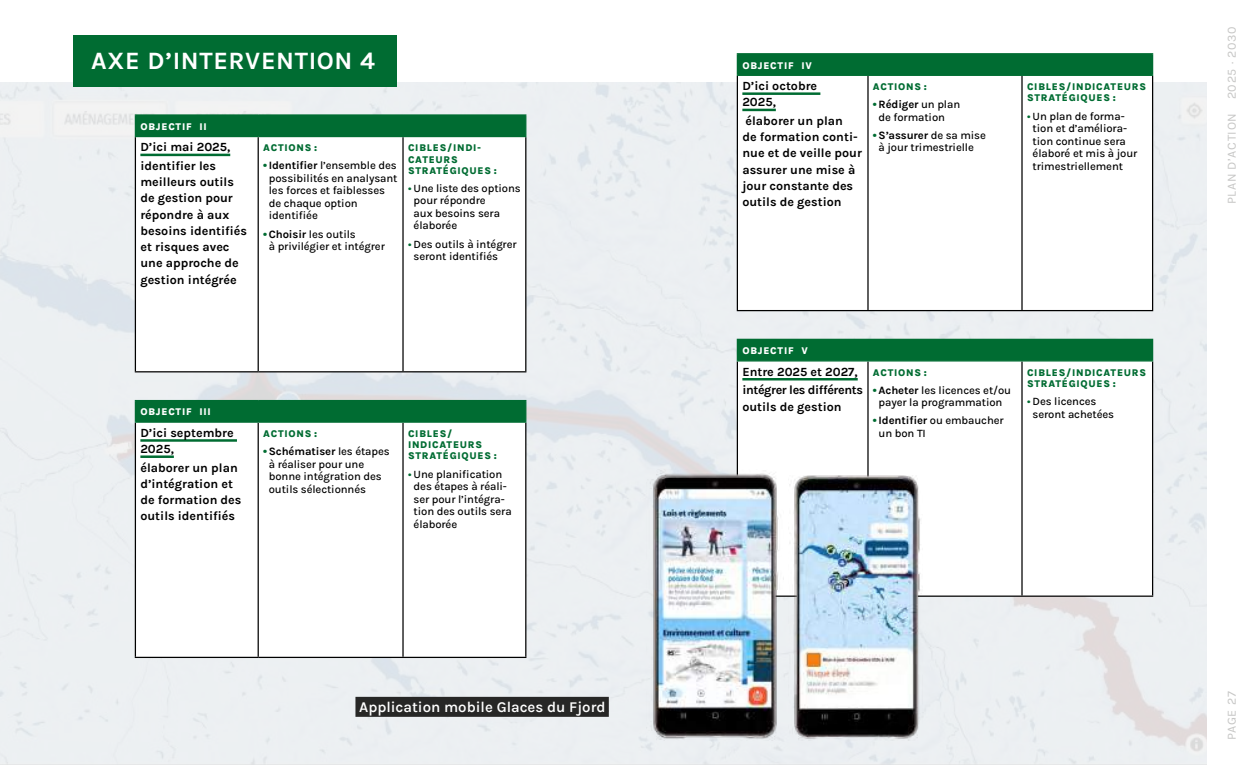
<style>
.page{position:relative;width:1260px;height:765px;background:#fff}
.page>*{position:absolute;margin:0;border:0;box-sizing:border-box;transform-origin:0 0}
.t1{font:700 25px "Karla";letter-spacing:.025em;color:#fff}
.t2{font:600 15px "Karla";color:#fff}
.t3{font:700 12.5px/16.2px "Karla";color:#000}
.t4{font:700 12.5px/18.8px "Karla";letter-spacing:-.03em;color:#000}
.t5{font:12.5px "Karla";letter-spacing:.05em;color:#c6c6c5}
.t6{font:500 11.25px/12.5px "Karla";letter-spacing:-.01em;color:#000}
.t7{font:800 10px/11.2px "Karla";letter-spacing:.075em;color:#006c32}
.t8{font:800 10px "Karla";letter-spacing:.075em;color:#fff}
.s1{font-weight:700;color:#006c32}
.s2{font-weight:700}
.s3{color:#006c32}
.s4{color:#272726}
</style>
<div class="page">
<img style="left:0;top:83px;width:1207px;height:682px">
<svg style="left:738px;top:83px;width:414px;height:227px"></svg>
<hr style="left:737px;top:76px;width:1px;height:234px;background:#000">
<hr style="left:867px;top:76px;width:2px;height:234px;background:#000">
<hr style="left:1021px;top:76px;width:2px;height:234px;background:#000">
<hr style="left:1152px;top:76px;width:1px;height:234px;background:#000">
<hr style="left:737px;top:310px;width:131px;height:1px;background:#000">
<hr style="left:868px;top:310px;width:154px;height:1px;background:#000">
<hr style="left:1022px;top:310px;width:131px;height:1px;background:#000">
<hr style="left:737px;top:53px;width:131px;height:1px;background:#006c32">
<hr style="left:868px;top:53px;width:154px;height:1px;background:#006c32">
<hr style="left:1022px;top:53px;width:131px;height:1px;background:#006c32">
<div style="left:737px;top:54px;width:416px;height:21px;background:#006c32"></div>
<hr style="left:737px;top:75px;width:131px;height:1px;background:#006c32">
<hr style="left:868px;top:75px;width:154px;height:1px;background:#006c32">
<hr style="left:1022px;top:75px;width:131px;height:1px;background:#006c32">
<hr style="left:742px;top:92px;width:78px;height:3px;background:#006c32">
<hr style="left:742px;top:109px;width:34px;height:2px;background:#006c32">
<svg style="left:738px;top:362px;width:414px;height:234px"></svg>
<hr style="left:737px;top:362px;width:1px;height:234px;background:#000">
<hr style="left:867px;top:362px;width:2px;height:234px;background:#000">
<hr style="left:1021px;top:362px;width:2px;height:234px;background:#000">
<hr style="left:1152px;top:362px;width:1px;height:234px;background:#000">
<hr style="left:737px;top:596px;width:131px;height:1px;background:#000">
<hr style="left:868px;top:596px;width:154px;height:1px;background:#000">
<hr style="left:1022px;top:596px;width:131px;height:1px;background:#000">
<div style="left:737px;top:339px;width:416px;height:21px;background:#006c32"></div>
<hr style="left:737px;top:360px;width:131px;height:2px;background:#006c32">
<hr style="left:868px;top:360px;width:154px;height:2px;background:#006c32">
<hr style="left:1022px;top:360px;width:131px;height:2px;background:#006c32">
<hr style="left:742px;top:378px;width:116px;height:3px;background:#006c32">
<img style="left:646px;top:470px;width:137px;height:270px">
<img style="left:788px;top:475px;width:135px;height:265px">
<svg style="left:136px;top:137px;width:389px;height:234px"></svg>
<hr style="left:135px;top:137px;width:1px;height:234px;background:#000">
<hr style="left:258px;top:137px;width:1px;height:234px;background:#000">
<hr style="left:402px;top:137px;width:2px;height:234px;background:#000">
<hr style="left:525px;top:137px;width:1px;height:234px;background:#000">
<hr style="left:135px;top:371px;width:123px;height:1px;background:#000">
<hr style="left:258px;top:371px;width:145px;height:1px;background:#000">
<hr style="left:403px;top:371px;width:123px;height:1px;background:#000">
<hr style="left:135px;top:114px;width:123px;height:2px;background:#006c32">
<hr style="left:258px;top:114px;width:145px;height:2px;background:#006c32">
<hr style="left:403px;top:114px;width:123px;height:2px;background:#006c32">
<div style="left:135px;top:115px;width:391px;height:21px;background:#006c32"></div>
<hr style="left:135px;top:136px;width:123px;height:1px;background:#006c32">
<hr style="left:258px;top:136px;width:145px;height:1px;background:#006c32">
<hr style="left:403px;top:136px;width:123px;height:1px;background:#006c32">
<hr style="left:140px;top:154px;width:90px;height:2px;background:#006c32">
<svg style="left:136px;top:423px;width:389px;height:234px"></svg>
<hr style="left:135px;top:423px;width:1px;height:234px;background:#000">
<hr style="left:258px;top:423px;width:1px;height:234px;background:#000">
<hr style="left:402px;top:423px;width:2px;height:234px;background:#000">
<hr style="left:525px;top:423px;width:1px;height:234px;background:#000">
<hr style="left:135px;top:657px;width:123px;height:1px;background:#000">
<hr style="left:258px;top:657px;width:145px;height:1px;background:#000">
<hr style="left:403px;top:657px;width:123px;height:1px;background:#000">
<hr style="left:135px;top:400px;width:123px;height:1px;background:#006c32">
<hr style="left:258px;top:400px;width:145px;height:1px;background:#006c32">
<hr style="left:403px;top:400px;width:123px;height:1px;background:#006c32">
<div style="left:135px;top:401px;width:391px;height:21px;background:#006c32"></div>
<hr style="left:135px;top:422px;width:123px;height:1px;background:#006c32">
<hr style="left:258px;top:422px;width:145px;height:1px;background:#006c32">
<hr style="left:403px;top:422px;width:123px;height:1px;background:#006c32">
<hr style="left:140px;top:439px;width:97px;height:3px;background:#006c32">
<hr style="left:140px;top:455px;width:34px;height:3px;background:#006c32">
<div style="left:73px;top:35px;width:324px;height:52px;background:#006c32"></div>
<div style="left:355px;top:697px;width:254px;height:20px;background:#272726"></div>
<h1 class="t1" style="left:91px;top:45px;width:285px">AXE D’INTERVENTION 4</h1>
<p class="t8" style="left:140px;top:120px;width:68px">OBJECTIF II</p>
<p class="t3" style="left:140px;top:137px;width:91px;line-height:18.8px">D’ici mai 2025, identifier les</p>
<p class="t3" style="left:140px;top:173px;width:108px">meilleurs outils de gestion pour répondre à aux besoins identifiés et risques avec une approche de gestion intégrée</p>
<p class="t7" style="left:263px;top:142px;width:56px">ACTIONS :</p>
<p class="t6" style="left:269px;top:159px;width:130px;text-indent:-6px"><span class="s1">•</span> <span class="s2">Identifier</span> l’ensemble des possibilités en analysant les forces et faiblesses de chaque option identifiée</p>
<p class="t6" style="left:269px;top:227px;width:118px;text-indent:-6px"><span class="s1">•</span> <span class="s2">Choisir</span> les outils<br>à privilégier et intégrer</p>
<p class="t7" style="left:408px;top:142px;width:91px">CIBLES/INDI-<br>CATEURS<br>STRATÉGIQUES :</p>
<p class="t6" style="left:414px;top:182px;width:109px;text-indent:-6px"><span class="s3">•</span> Une liste des options pour répondre<br>aux besoins sera élaborée</p>
<p class="t6" style="left:414px;top:237px;width:105px;text-indent:-6px"><span class="s3">•</span> Des outils à intégrer seront identifiés</p>
<p class="t8" style="left:140px;top:406px;width:72px">OBJECTIF III</p>
<p class="t3" style="left:140px;top:424px;width:95px">D’ici septembre<br>2025,</p>
<p class="t3" style="left:140px;top:459px;width:103px">élaborer un plan d’intégration et de formation des outils identifiés</p>
<p class="t7" style="left:263px;top:428px;width:56px">ACTIONS :</p>
<p class="t6" style="left:269px;top:445px;width:122px;text-indent:-6px"><span class="s1">•</span> <span class="s2">Schématiser</span> les étapes à réaliser pour une bonne intégration des outils sélectionnés</p>
<p class="t7" style="left:408px;top:428px;width:91px">CIBLES/<br>INDICATEURS<br>STRATÉGIQUES :</p>
<p class="t6" style="left:414px;top:467px;width:100px;text-indent:-6px"><span class="s3">•</span> Une planification des étapes à réali&shy;ser pour l’intégra&shy;tion des outils sera élaborée</p>
<h2 class="t2" style="left:359px;top:697px;width:251px">Application mobile Glaces du Fjord<span class="s4">.</span></h2>
<p class="t8" style="left:742px;top:59px;width:71px">OBJECTIF IV</p>
<p class="t3" style="left:742px;top:77px;width:76px">D’ici octobre<br>2025,</p>
<p class="t3" style="left:742px;top:112px;width:121px">élaborer un plan<br>de formation conti&shy;nue et de veille pour assurer une mise à jour constante des outils de gestion</p>
<p class="t7" style="left:873px;top:81px;width:56px">ACTIONS :</p>
<p class="t6" style="left:879px;top:98px;width:83px;text-indent:-6px"><span class="s1">•</span> <span class="s2">Rédiger</span> un plan de formation</p>
<p class="t6" style="left:873px;top:129px;width:114px;text-align:center"><span class="s1">•</span> <span class="s2">S’assurer</span> de sa mise à jour trimestrielle</p>
<p class="t7" style="left:1027px;top:81px;width:121px">CIBLES/INDICATEURS<br>STRATÉGIQUES :</p>
<p class="t6" style="left:1033px;top:109px;width:106px;text-indent:-6px"><span class="s3">•</span> Un plan de forma&shy;tion et d’améliora&shy;tion continue sera élaboré et mis à jour trimestriellement</p>
<p class="t8" style="left:742px;top:344px;width:67px">OBJECTIF V</p>
<p class="t4" style="left:742px;top:362px;width:122px">Entre 2025 et 2027, intégrer les différents</p>
<p class="t3" style="left:742px;top:398px;width:101px">outils de gestion</p>
<p class="t7" style="left:873px;top:366px;width:56px">ACTIONS :</p>
<p class="t6" style="left:873px;top:383px;width:140px;text-align:center"><span class="s1">•</span> <span class="s2">Acheter</span> les licences et/ou payer la programmation</p>
<p class="t6" style="left:879px;top:414px;width:127px;text-indent:-6px"><span class="s1">•</span> <span class="s2">Identifier</span> ou embaucher un bon TI</p>
<p class="t7" style="left:1027px;top:366px;width:121px">CIBLES/INDICATEURS<br>STRATÉGIQUES :</p>
<p class="t6" style="left:1033px;top:395px;width:83px;text-indent:-6px"><span class="s3">•</span> Des licences seront achetées</p>
<p class="t5" style="left:1224px;top:204px;width:179px;rotate:-90deg">PLAN D’ACTION 2025 · 2030</p>
<p class="t5" style="left:1224px;top:740px;width:50px;rotate:-90deg">PAGE 27</p>
</div>
